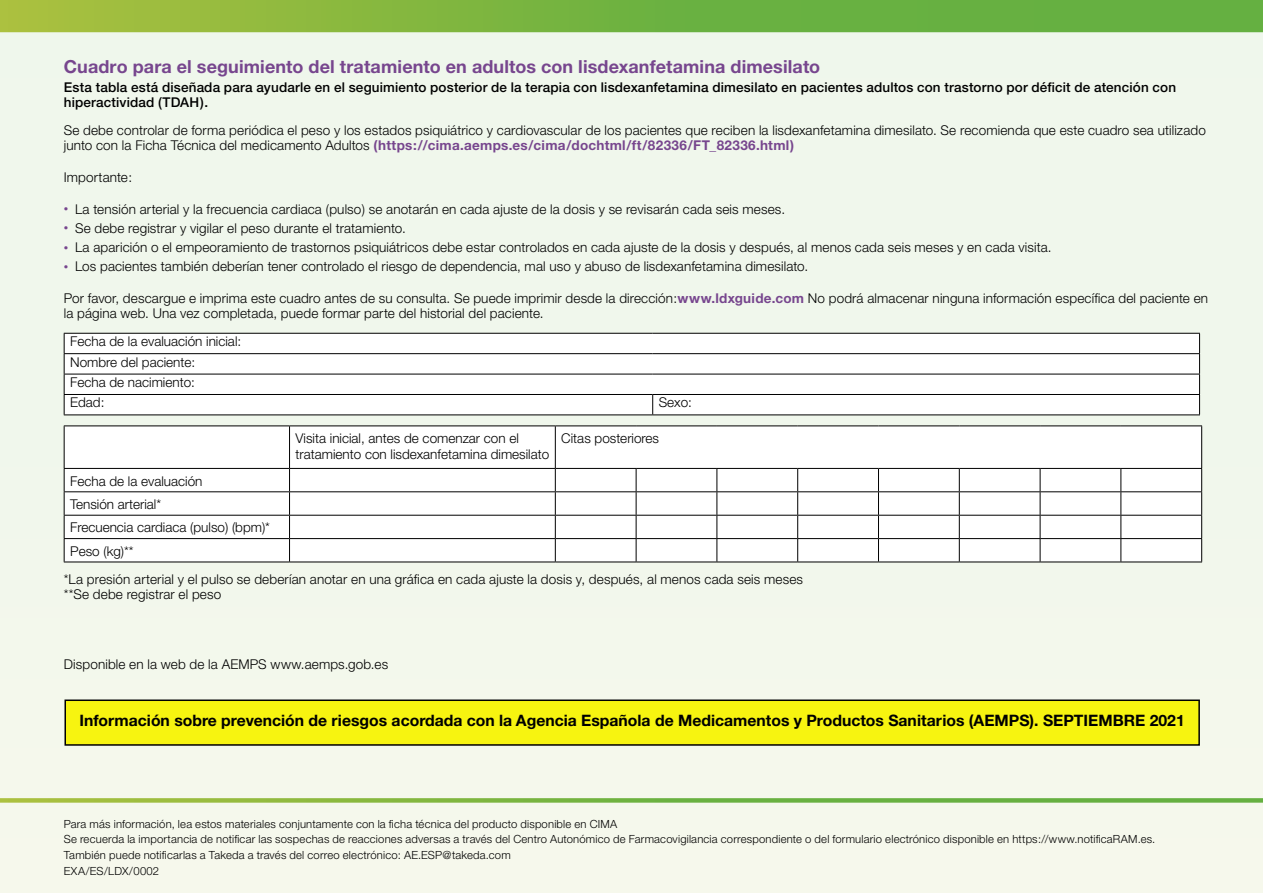
<style>
.page{position:relative;width:1263px;height:893px;background:#f0f7ec}
.page>*{position:absolute;margin:0;border:0;box-sizing:border-box;transform-origin:0 0}
.t1{font:700 18px "Helvetica Neue CE";letter-spacing:.005em;color:#77468e}
.t2{font:700 15.75px "Helvetica Neue CE";color:#000}
.t3{font:300 13.5px/15px "Helvetica Neue CE";letter-spacing:.01em;color:#000}
.t4{font:500 13.5px/15px "Helvetica Neue";letter-spacing:.01em;color:#000}
.t5{font:300 11.25px "Helvetica Neue CE";letter-spacing:.015em;color:#000}
.s1{font-weight:700;color:#77468e}
.s2{font-size:9px;color:#77468e}
</style>
<div class="page">
<div style="left:65px;top:334px;width:1134px;height:80px;background:#fff"></div>
<hr style="left:64px;top:333px;width:589px;height:1px;background:#000">
<hr style="left:653px;top:333px;width:547px;height:1px;background:#000">
<hr style="left:64px;top:353px;width:589px;height:1px;background:#000">
<hr style="left:653px;top:353px;width:547px;height:1px;background:#000">
<hr style="left:64px;top:374px;width:589px;height:1px;background:#000">
<hr style="left:653px;top:374px;width:547px;height:1px;background:#000">
<hr style="left:64px;top:394px;width:589px;height:1px;background:#000">
<svg style="left:64px;top:334px;width:1px;height:80px"></svg>
<hr style="left:653px;top:394px;width:547px;height:1px;background:#000">
<svg style="left:652px;top:395px;width:1px;height:19px"></svg>
<svg style="left:1199px;top:334px;width:1px;height:80px"></svg>
<hr style="left:64px;top:414px;width:589px;height:1px;background:#000">
<hr style="left:653px;top:414px;width:547px;height:1px;background:#000">
<div style="left:65px;top:426px;width:1136px;height:136px;background:#fff"></div>
<hr style="left:64px;top:425px;width:226px;height:1px;background:#000">
<hr style="left:64px;top:426px;width:1px;height:42px;background:#000">
<hr style="left:290px;top:425px;width:265px;height:1px;background:#000">
<hr style="left:289px;top:426px;width:1px;height:42px;background:#000">
<hr style="left:555px;top:425px;width:81px;height:1px;background:#000">
<hr style="left:555px;top:426px;width:1px;height:42px;background:#000">
<hr style="left:636px;top:425px;width:81px;height:1px;background:#000">
<hr style="left:717px;top:425px;width:81px;height:1px;background:#000">
<hr style="left:798px;top:425px;width:80px;height:1px;background:#000">
<hr style="left:878px;top:425px;width:81px;height:1px;background:#000">
<hr style="left:959px;top:425px;width:81px;height:1px;background:#000">
<hr style="left:1040px;top:425px;width:81px;height:1px;background:#000">
<hr style="left:1121px;top:425px;width:81px;height:1px;background:#000">
<hr style="left:1201px;top:426px;width:1px;height:42px;background:#000">
<hr style="left:64px;top:468px;width:226px;height:1px;background:#000">
<hr style="left:290px;top:468px;width:265px;height:1px;background:#000">
<hr style="left:555px;top:468px;width:81px;height:1px;background:#000">
<hr style="left:636px;top:468px;width:81px;height:1px;background:#000">
<hr style="left:717px;top:468px;width:81px;height:1px;background:#000">
<hr style="left:798px;top:468px;width:80px;height:1px;background:#000">
<hr style="left:878px;top:468px;width:81px;height:1px;background:#000">
<hr style="left:959px;top:468px;width:81px;height:1px;background:#000">
<hr style="left:1040px;top:468px;width:81px;height:1px;background:#000">
<hr style="left:1121px;top:468px;width:81px;height:1px;background:#000">
<hr style="left:64px;top:491px;width:226px;height:1px;background:#000">
<hr style="left:290px;top:491px;width:265px;height:1px;background:#000">
<hr style="left:555px;top:491px;width:81px;height:1px;background:#000">
<hr style="left:636px;top:491px;width:81px;height:1px;background:#000">
<hr style="left:717px;top:491px;width:81px;height:1px;background:#000">
<hr style="left:798px;top:491px;width:80px;height:1px;background:#000">
<hr style="left:878px;top:491px;width:81px;height:1px;background:#000">
<hr style="left:959px;top:491px;width:81px;height:1px;background:#000">
<hr style="left:1040px;top:491px;width:81px;height:1px;background:#000">
<hr style="left:1121px;top:491px;width:81px;height:1px;background:#000">
<hr style="left:64px;top:515px;width:226px;height:1px;background:#000">
<hr style="left:290px;top:515px;width:265px;height:1px;background:#000">
<hr style="left:555px;top:515px;width:81px;height:1px;background:#000">
<hr style="left:636px;top:515px;width:81px;height:1px;background:#000">
<hr style="left:717px;top:515px;width:81px;height:1px;background:#000">
<hr style="left:798px;top:515px;width:80px;height:1px;background:#000">
<hr style="left:878px;top:515px;width:81px;height:1px;background:#000">
<hr style="left:959px;top:515px;width:81px;height:1px;background:#000">
<hr style="left:1040px;top:515px;width:81px;height:1px;background:#000">
<hr style="left:1121px;top:515px;width:81px;height:1px;background:#000">
<hr style="left:64px;top:538px;width:226px;height:1px;background:#000">
<svg style="left:64px;top:469px;width:1px;height:93px"></svg>
<hr style="left:290px;top:538px;width:265px;height:1px;background:#000">
<svg style="left:289px;top:469px;width:1px;height:93px"></svg>
<hr style="left:555px;top:538px;width:81px;height:1px;background:#000">
<svg style="left:555px;top:469px;width:1px;height:93px"></svg>
<hr style="left:636px;top:538px;width:81px;height:1px;background:#000">
<svg style="left:636px;top:469px;width:1px;height:93px"></svg>
<hr style="left:717px;top:538px;width:81px;height:1px;background:#000">
<svg style="left:716px;top:469px;width:1px;height:93px"></svg>
<hr style="left:798px;top:538px;width:80px;height:1px;background:#000">
<svg style="left:797px;top:469px;width:1px;height:93px"></svg>
<hr style="left:878px;top:538px;width:81px;height:1px;background:#000">
<svg style="left:878px;top:469px;width:1px;height:93px"></svg>
<hr style="left:959px;top:538px;width:81px;height:1px;background:#000">
<svg style="left:959px;top:469px;width:1px;height:93px"></svg>
<hr style="left:1040px;top:538px;width:81px;height:1px;background:#000">
<svg style="left:1040px;top:469px;width:1px;height:93px"></svg>
<hr style="left:1121px;top:538px;width:81px;height:1px;background:#000">
<svg style="left:1120px;top:469px;width:1px;height:93px"></svg>
<svg style="left:1201px;top:469px;width:1px;height:93px"></svg>
<hr style="left:64px;top:562px;width:226px;height:1px;background:#000">
<hr style="left:290px;top:562px;width:265px;height:1px;background:#000">
<hr style="left:555px;top:562px;width:81px;height:1px;background:#000">
<hr style="left:636px;top:562px;width:81px;height:1px;background:#000">
<hr style="left:717px;top:562px;width:81px;height:1px;background:#000">
<hr style="left:798px;top:562px;width:80px;height:1px;background:#000">
<hr style="left:878px;top:562px;width:81px;height:1px;background:#000">
<hr style="left:959px;top:562px;width:81px;height:1px;background:#000">
<hr style="left:1040px;top:562px;width:81px;height:1px;background:#000">
<hr style="left:1121px;top:562px;width:81px;height:1px;background:#000">
<div style="left:0;top:0;width:1263px;height:32px;background:linear-gradient(to right,#9fbe3f,#55ac42)"></div>
<svg style="left:0;top:798px;width:1263px;height:5px;background:#86bb51"></svg>
<div style="left:65px;top:700px;width:1134px;height:45px;background:#f7f410"></div>
<div style="left:64px;top:699px;width:1136px;height:47px;border:2px solid #000"></div>
<p class="t1" style="left:64px;top:55px;width:758px">Cuadro para el seguimiento del tratamiento en adultos con lisdexanfetamina dimesilato</p>
<p class="t4" style="left:64px;top:79px;width:1114px">Esta tabla está diseñada para ayudarle en el seguimiento posterior de la terapia con lisdexanfetamina dimesilato en pacientes adultos con trastorno por déficit de atención con hiperactividad (TDAH).</p>
<p class="t3" style="left:64px;top:122px;width:1143px">Se debe controlar de forma periódica el peso y los estados psiquiátrico y cardiovascular de los pacientes que reciben la lisdexanfetamina dimesilato. Se recomienda que este cuadro sea utilizado junto con la Ficha Técnica del medicamento Adultos <span class="s1">(https://cima.aemps.es/cima/dochtml/ft/82336/FT_82336.html)</span></p>
<p class="t3" style="left:64px;top:169px;width:70px">Importante:</p>
<p class="t3" style="left:64px;top:201px;width:723px"><span class="s2">•</span> La tensión arterial y la frecuencia cardiaca (pulso) se anotarán en cada ajuste de la dosis y se revisarán cada seis meses.</p>
<p class="t3" style="left:64px;top:220px;width:344px"><span class="s2">•</span> Se debe registrar y vigilar el peso durante el tratamiento.</p>
<p class="t3" style="left:64px;top:240px;width:989px"><span class="s2">•</span> La aparición o el empeoramiento de trastornos psiquiátricos debe estar controlados en cada ajuste de la dosis y después, al menos cada seis meses y en cada visita.</p>
<p class="t3" style="left:64px;top:259px;width:746px"><span class="s2">•</span> Los pacientes también deberían tener controlado el riesgo de dependencia, mal uso y abuso de lisdexanfetamina dimesilato.</p>
<p class="t3" style="left:64px;top:291px;width:1146px">Por favor, descargue e imprima este cuadro antes de su consulta. Se puede imprimir desde la dirección:<span class="s1">www.ldxguide.com</span> No podrá almacenar ninguna información específica del paciente en la página web. Una vez completada, puede formar parte del historial del paciente.</p>
<p class="t3" style="left:70px;top:334px;width:173px">Fecha de la evaluación inicial:</p>
<p class="t3" style="left:70px;top:354px;width:127px">Nombre del paciente:</p>
<p class="t3" style="left:70px;top:375px;width:126px">Fecha de nacimiento:</p>
<p class="t3" style="left:70px;top:395px;width:36px">Edad:</p>
<p class="t3" style="left:659px;top:395px;width:35px">Sexo:</p>
<p class="t3" style="left:296px;top:430px;width:255px;line-height:16.2px">Visita inicial, antes de comenzar con el tratamiento con lisdexanfetamina dimesilato</p>
<p class="t3" style="left:561px;top:431px;width:99px">Citas posteriores</p>
<p class="t3" style="left:70px;top:473px;width:134px">Fecha de la evaluación</p>
<p class="t3" style="left:70px;top:496px;width:93px">Tensión arterial*</p>
<p class="t3" style="left:70px;top:520px;width:201px">Frecuencia cardiaca (pulso) (bpm)*</p>
<p class="t3" style="left:70px;top:543px;width:65px">Peso (kg)**</p>
<p class="t3" style="left:64px;top:572px;width:741px">*La presión arterial y el pulso se deberían anotar en una gráfica en cada ajuste la dosis y, después, al menos cada seis meses</p>
<p class="t3" style="left:64px;top:587px;width:159px">**Se debe registrar el peso</p>
<p class="t3" style="left:64px;top:657px;width:326px">Disponible en la web de la AEMPS www.aemps.gob.es</p>
<p class="t2" style="left:80px;top:711px;width:1107px">Información sobre prevención de riesgos acordada con la Agencia Española de Medicamentos y Productos Sanitarios (AEMPS). SEPTIEMBRE 2021</p>
<p class="t5" style="left:64px;top:817px;width:555px">Para más información, lea estos materiales conjuntamente con la ficha técnica del producto disponible en CIMA</p>
<p class="t5" style="left:64px;top:832px;width:1093px">Se recuerda la importancia de notificar las sospechas de reacciones adversas a través del Centro Autonómico de Farmacovigilancia correspondiente o del formulario electrónico disponible en https://www.notificaRAM.es.</p>
<p class="t5" style="left:64px;top:848px;width:448px">También puede notificarlas a Takeda a través del correo electrónico: AE.ESP@takeda.com</p>
<p class="t5" style="left:64px;top:864px;width:97px">EXA/ES/LDX/0002</p>
</div>
